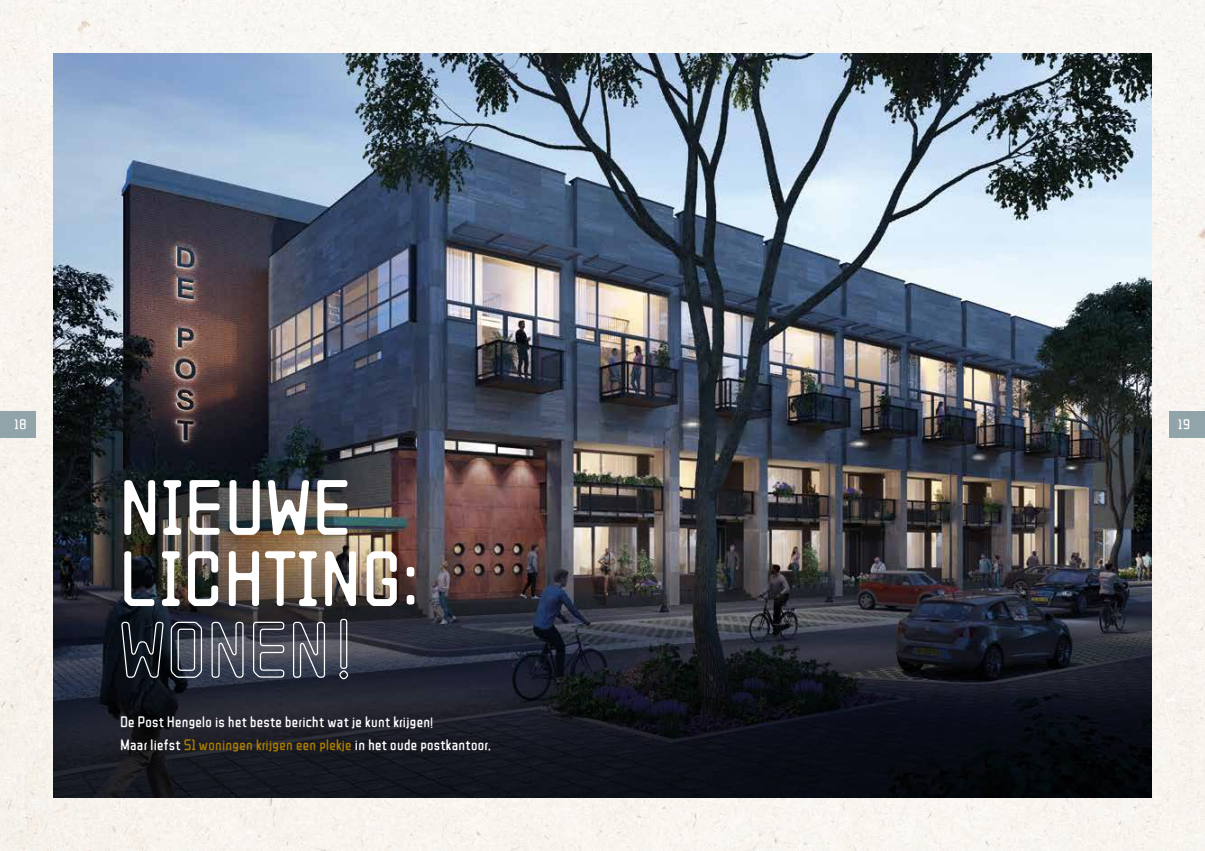
<style>
.page{position:relative;width:1205px;height:851px;background:#fff}
.page>*{position:absolute;margin:0;border:0;box-sizing:border-box;transform-origin:0 0}
.t1{font:76.12px/71.1px "ZCOOL Qing Ke Huang You";letter-spacing:.04em;color:#fff}
.t2{font:15px/22.5px "ZCOOL Qing Ke Huang You";letter-spacing:.02em;color:#fff}
.t3{font:13.75px "ZCOOL Qing Ke Huang You";color:#fff}
.s1{font-size:65px}
.s2{font-size:11.75px}
.s3{color:#ab7c00}
</style>
<div class="page">
<div style="left:0;top:0;width:1205px;height:850px;background:#f8f5f0"></div>
<img style="left:53px;top:53px;width:1099px;height:443px">
<img style="left:53px;top:496px;width:1099px;height:301px">
<div style="left:1169px;top:411px;width:36px;height:27px;background:#91a4aa"></div>
<div style="left:0;top:411px;width:35px;height:27px;background:#91a4aa"></div>
<p class="t3" style="left:15px;top:417px;width:13px">18</p>
<p class="t3" style="left:1178px;top:417px;width:13px">19</p>
<h1 class="t1" style="left:120px;top:472px;width:298px">NIEUWE<br>LICHTING:<br>WONEN<span class="s1">!</span></h1>
<p class="t2" style="left:120px;top:710px;width:372px">De Post Hengelo is het beste bericht wat je kunt krijgen<span class="s2">!<br></span>Maar liefst <span class="s3">51 woningen krijgen een plekje</span> in het oude postkantoor.</p>
</div>
